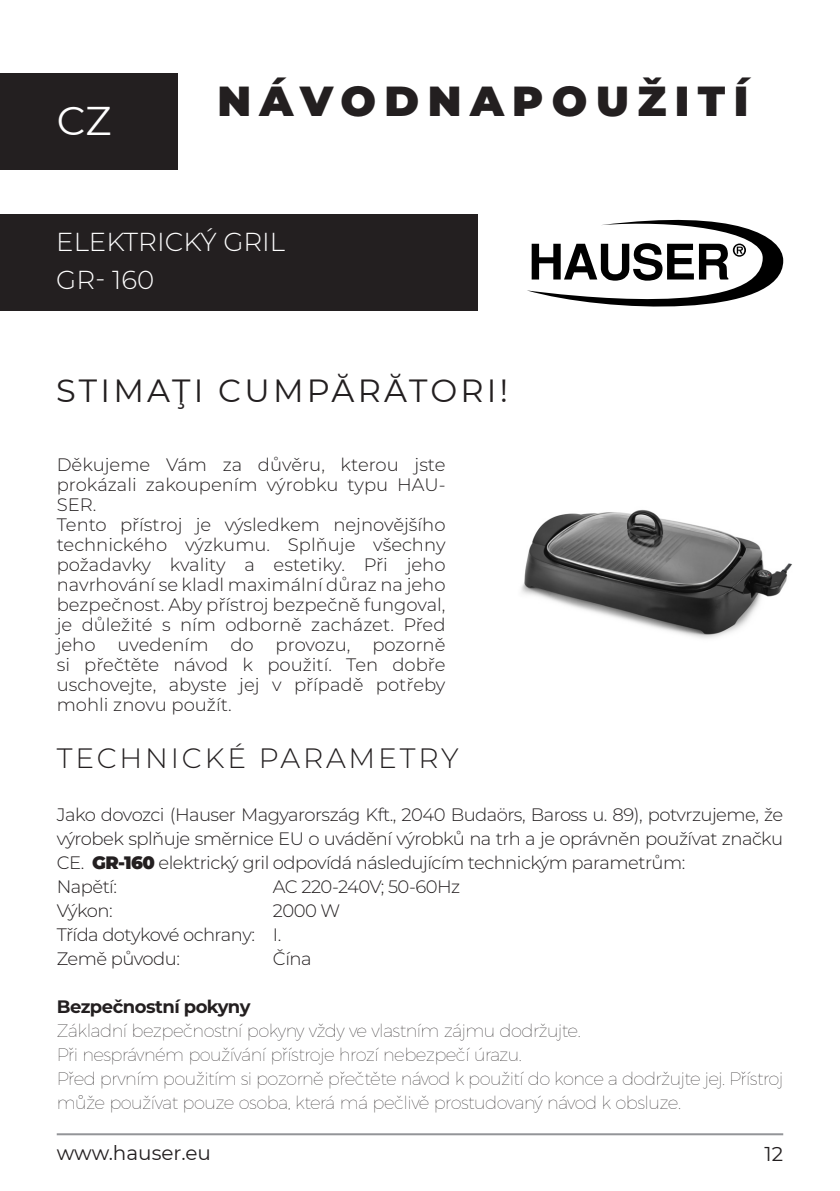
<style>
.page{position:relative;width:840px;height:1191px;background:#fff}
.page>*{position:absolute;margin:0;border:0;box-sizing:border-box;transform-origin:0 0}
.t1{font:900 42px "Montserrat";letter-spacing:.2em;color:#231f20}
.t2{font:40px "Montserrat";color:#fff}
.t3{font:32px "Montserrat";letter-spacing:.1em;color:#231f20}
.t4{font:300 28px "Montserrat";letter-spacing:.1em;color:#231f20}
.t5{font:300 26px "Montserrat";color:#fff}
.t6{font:20px "Montserrat";color:#231f20}
.TEXT_BLOCK{font:300 18px/20px "Montserrat";letter-spacing:-.03em;color:#231f20;text-align:justify}
.TEXT_BLOCK-2{font:100 18px/24px "Montserrat";letter-spacing:-.03em;color:#231f20}
.TEXT_BLOCK-3{font:700 18px "Montserrat";letter-spacing:-.03em;color:#231f20}
.s1{font-weight:900}
</style>
<div class="page">
<div style="left:0;top:214px;width:477px;height:96px;background:#231f20"></div>
<svg style="left:527px;top:219px;width:256px;height:88px"></svg>
<div style="left:0;top:73px;width:177px;height:96px;background:#231f20"></div>
<img style="left:521px;top:509px;width:271px;height:130px">
<p class="t2" style="left:57px;top:93px;width:56px">CZ</p>
<p class="t1" style="left:217px;top:70px;width:532px">NÁVODNAPOUŽITÍ</p>
<p class="t5" style="left:56px;top:224px;width:230px">ELEKTRICKÝ GRIL</p>
<p class="t5" style="left:56px;top:262px;width:99px">GR- 160</p>
<p class="t3" style="left:56px;top:368px;width:453px">STIMAŢI CUMPĂRĂTORI!</p>
<p class="TEXT_BLOCK" style="left:57px;top:454px;width:390px">Děkujeme Vám za důvěru, kterou jste prokázali zakoupením výrobku typu HAU-SER.</p>
<p class="TEXT_BLOCK" style="left:57px;top:514px;width:390px">Tento přístroj je výsledkem nejnovějšího technického výzkumu. Splňuje všechny požadavky kvality a estetiky. Při jeho navrhování se kladl maximální důraz na jeho bezpečnost. Aby přístroj bezpečně fungoval, je důležité s ním odborně zacházet. Před jeho uvedením do provozu, pozorně si přečtěte návod k použití. Ten dobře uschovejte, abyste jej v případě potřeby mohli znovu použít.</p>
<p class="t4" style="left:57px;top:739px;width:403px">TECHNICKÉ PARAMETRY</p>
<p class="TEXT_BLOCK" style="left:57px;top:802px;width:727px;line-height:24px">Jako dovozci (Hauser Magyarország Kft., 2040 Budaörs, Baross u. 89), potvrzujeme, že výrobek splňuje směrnice EU o uvádění výrobků na trh a je oprávněn používat značku CE. <span class="s1">GR-160</span> elektrický gril odpovídá následujícím technickým parametrům:</p>
<p class="TEXT_BLOCK" style="left:57px;top:876px;width:62px">Napětí:</p>
<p class="TEXT_BLOCK" style="left:273px;top:876px;width:189px">AC 220-240V; 50-60Hz</p>
<p class="TEXT_BLOCK" style="left:57px;top:900px;width:57px">Výkon:</p>
<p class="TEXT_BLOCK" style="left:273px;top:900px;width:69px">2000 W</p>
<p class="TEXT_BLOCK" style="left:57px;top:924px;width:226px">Třída dotykové ochrany: I.</p>
<p class="TEXT_BLOCK" style="left:57px;top:948px;width:125px">Země původu:</p>
<p class="TEXT_BLOCK" style="left:273px;top:948px;width:40px">Čína</p>
<p class="TEXT_BLOCK-3" style="left:57px;top:993px;width:195px">Bezpečnostní pokyny</p>
<p class="TEXT_BLOCK-2" style="left:57px;top:1018px;width:525px">Základní bezpečnostní pokyny vždy ve vlastním zájmu dodržujte.</p>
<p class="TEXT_BLOCK-2" style="left:57px;top:1042px;width:466px">Při nesprávném používání přístroje hrozí nebezpečí úrazu.</p>
<p class="TEXT_BLOCK-2" style="left:57px;top:1066px;width:727px">Před prvním použitím si pozorně přečtěte návod k použití do konce a dodržujte jej. Přístroj může používat pouze osoba, která má pečlivě prostudovaný návod k obsluze.</p>
<p class="t6" style="left:57px;top:1139px;width:156px">www.hauser.eu</p>
<p class="t6" style="left:764px;top:1140px;width:20px">12</p>
</div>
